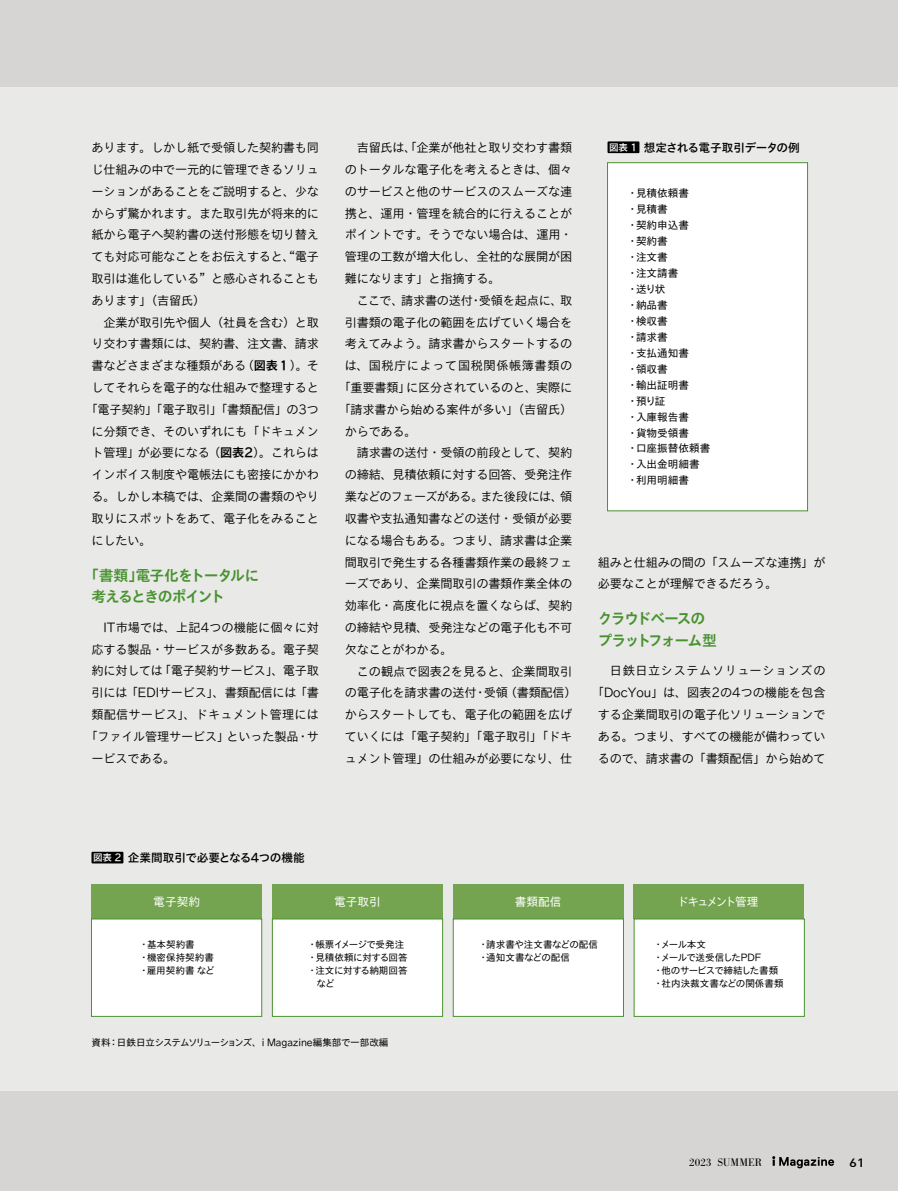
<style>
.page{position:relative;width:898px;height:1191px;background:#fff}
.page>*{position:absolute;margin:0;border:0;box-sizing:border-box;transform-origin:0 0}
.t1{font:14.85px/21.8px "TB Go Std B";letter-spacing:-.095em;color:#48922f}
.t2{font:14.85px/21.8px "TB Go Std B";letter-spacing:-.115em;color:#48922f}
.t3{font:12.15px/21.8px "TB Go Std L";letter-spacing:-.02em;color:#000}
.t4{font:12.15px "TB Go Std L";letter-spacing:-.07em;color:#000}
.t5{font:12.15px "TB Go Std L";letter-spacing:.01em;color:#000}
.t6{font:12.15px "TB Go Std L";letter-spacing:.045em;color:#000}
.t7{font:500 11.85px "DIN";color:#000;scale:1.25 1}
.t8{font:11.7px "TB Go Std DB";letter-spacing:-.045em;color:#000}
.t9{font:11.7px "TB Go Std R";color:#fff}
.t10{font:11.7px "TB Go Std R";letter-spacing:-.16em;color:#fff}
.t11{font:10.65px/15.9px "TB Go Std R";color:#000}
.t12{font:10.65px "Bodoni BE";letter-spacing:.02em;color:#000}
.t13{font:9.6px/12.8px "TB Go Std R";letter-spacing:-.01em;color:#000}
.t14{font:9.6px/12.8px "TB Go Std R";letter-spacing:-.035em;color:#000}
.t15{font:9.6px/12.8px "TB Go Std R";letter-spacing:-.04em;color:#000}
.s1{font-family:"TB Go Std B"}
.s2{font-size:9.6px;color:#fff}
</style>
<div class="page">
<div style="left:0;top:0;width:897px;height:1191px;background:#d6d5d4"></div>
<svg style="left:772px;top:1156px;width:61px;height:12px"></svg>
<div style="left:0;top:87px;width:897px;height:1004px;background:#e9e9e8"></div>
<div style="left:607px;top:141px;width:32px;height:12px;background:#000"></div>
<div style="left:607px;top:162px;width:200px;height:349px;background:#fff;border:1px solid #48922f"></div>
<div style="left:91px;top:884px;width:171px;height:34px;background:#74a44f"></div>
<div style="left:272px;top:884px;width:170px;height:34px;background:#74a44f"></div>
<div style="left:453px;top:884px;width:170px;height:34px;background:#74a44f"></div>
<div style="left:633px;top:884px;width:170px;height:34px;background:#74a44f"></div>
<div style="left:91px;top:851px;width:32px;height:12px;background:#000"></div>
<div style="left:91px;top:918px;width:171px;height:98px;background:#fff;border:1px solid #48922f"></div>
<div style="left:272px;top:918px;width:170px;height:98px;background:#fff;border:1px solid #48922f"></div>
<div style="left:453px;top:918px;width:170px;height:98px;background:#fff;border:1px solid #48922f"></div>
<div style="left:633px;top:918px;width:171px;height:98px;background:#fff;border:1px solid #48922f"></div>
<p class="t3" style="left:91px;top:136px;width:229px">あります。しかし紙で受領した契約書も同</p>
<p class="t3" style="left:91px;top:158px;width:229px">じ仕組みの中で一元的に管理できるソリュ</p>
<p class="t3" style="left:91px;top:180px;width:229px">ーションがあることをご説明すると、少な</p>
<p class="t3" style="left:91px;top:201px;width:229px">からず驚かれます。また取引先が将来的に</p>
<p class="t3" style="left:91px;top:223px;width:229px">紙から電子へ契約書の送付形態を切り替え</p>
<p class="t3" style="left:91px;top:245px;width:229px">ても対応可能なことをお伝えすると、“電子</p>
<p class="t3" style="left:91px;top:267px;width:229px">取引は進化している”と感心されることも</p>
<p class="t3" style="left:91px;top:289px;width:115px">あります」（吉留氏）</p>
<p class="t3" style="left:91px;top:310px;width:229px">　企業が取引先や個人（社員を含む）と取</p>
<p class="t3" style="left:91px;top:332px;width:229px">り交わす書類には、契約書、注文書、請求</p>
<p class="t3" style="left:91px;top:354px;width:229px">書などさまざまな種類がある（<span class="s1">図表１</span>）。そ</p>
<p class="t3" style="left:91px;top:376px;width:229px">してそれらを電子的な仕組みで整理すると</p>
<p class="t3" style="left:85px;top:398px;width:235px">「電子契約」「電子取引」「書類配信」の3つ</p>
<p class="t3" style="left:91px;top:419px;width:229px">に分類でき、そのいずれにも「ドキュメン</p>
<p class="t3" style="left:91px;top:441px;width:229px">ト管理」が必要になる（<span class="s1">図表2</span>）。これらは</p>
<p class="t3" style="left:91px;top:463px;width:229px">インボイス制度や電帳法にも密接にかかわ</p>
<p class="t3" style="left:91px;top:485px;width:229px">る。しかし本稿では、企業間の書類のやり</p>
<p class="t3" style="left:91px;top:507px;width:229px">取りにスポットをあて、電子化をみること</p>
<p class="t3" style="left:91px;top:528px;width:62px">にしたい。</p>
<p class="t1" style="left:91px;top:564px;width:169px;text-indent:-7px">「書類」電子化をトータルに考えるときのポイント</p>
<p class="t3" style="left:91px;top:615px;width:229px">　IT市場では、上記4つの機能に個々に対</p>
<p class="t3" style="left:91px;top:637px;width:229px">応する製品・サービスが多数ある。電子契</p>
<p class="t3" style="left:91px;top:659px;width:229px">約に対しては「電子契約サービス」、電子取</p>
<p class="t3" style="left:91px;top:681px;width:229px">引には「EDIサービス」、書類配信には「書</p>
<p class="t5" style="left:91px;top:704px;width:229px">類配信サービス」、ドキュメント管理には</p>
<p class="t3" style="left:85px;top:724px;width:235px">「ファイル管理サービス」といった製品・サ</p>
<p class="t3" style="left:91px;top:746px;width:86px">ービスである。</p>
<p class="t3" style="left:344px;top:136px;width:229px">　吉留氏は、「企業が他社と取り交わす書類</p>
<p class="t3" style="left:344px;top:158px;width:229px">のトータルな電子化を考えるときは、個々</p>
<p class="t3" style="left:344px;top:180px;width:229px">のサービスと他のサービスのスムーズな連</p>
<p class="t3" style="left:344px;top:201px;width:229px">携と、運用・管理を統合的に行えることが</p>
<p class="t3" style="left:344px;top:223px;width:229px">ポイントです。そうでない場合は、運用・</p>
<p class="t3" style="left:344px;top:245px;width:229px">管理の工数が増大化し、全社的な展開が困</p>
<p class="t3" style="left:344px;top:267px;width:157px">難になります」と指摘する。</p>
<p class="t3" style="left:344px;top:289px;width:229px">　ここで、請求書の送付・受領を起点に、取</p>
<p class="t3" style="left:344px;top:310px;width:229px">引書類の電子化の範囲を広げていく場合を</p>
<p class="t3" style="left:344px;top:332px;width:229px">考えてみよう。請求書からスタートするの</p>
<p class="t6" style="left:344px;top:355px;width:229px">は、国税庁によって国税関係帳簿書類の</p>
<p class="t3" style="left:338px;top:376px;width:235px">「重要書類」に区分されているのと、実際に</p>
<p class="t3" style="left:338px;top:398px;width:235px">「請求書から始める案件が多い」（吉留氏）</p>
<p class="t3" style="left:344px;top:419px;width:74px">からである。</p>
<p class="t3" style="left:344px;top:441px;width:229px">　請求書の送付・受領の前段として、契約</p>
<p class="t3" style="left:344px;top:463px;width:229px">の締結、見積依頼に対する回答、受発注作</p>
<p class="t4" style="left:344px;top:486px;width:229px">業などのフェーズがある。また後段には、領</p>
<p class="t3" style="left:344px;top:507px;width:229px">収書や支払通知書などの送付・受領が必要</p>
<p class="t3" style="left:344px;top:528px;width:229px">になる場合もある。つまり、請求書は企業</p>
<p class="t3" style="left:344px;top:550px;width:229px">間取引で発生する各種書類作業の最終フェ</p>
<p class="t3" style="left:344px;top:572px;width:229px">ーズであり、企業間取引の書類作業全体の</p>
<p class="t3" style="left:344px;top:594px;width:229px">効率化・高度化に視点を置くならば、契約</p>
<p class="t3" style="left:344px;top:616px;width:229px">の締結や見積、受発注などの電子化も不可</p>
<p class="t3" style="left:344px;top:637px;width:109px">欠なことがわかる。</p>
<p class="t3" style="left:344px;top:659px;width:229px">　この観点で図表2を見ると、企業間取引</p>
<p class="t3" style="left:344px;top:681px;width:233px">の電子化を請求書の送付・受領（書類配信）</p>
<p class="t3" style="left:344px;top:703px;width:229px">からスタートしても、電子化の範囲を広げ</p>
<p class="t3" style="left:344px;top:725px;width:229px">ていくには「電子契約」「電子取引」「ドキ</p>
<p class="t3" style="left:344px;top:746px;width:229px">ュメント管理」の仕組みが必要になり、仕</p>
<p class="t8" style="left:608px;top:137px;width:192px"><span class="s2">図表 1</span> 想定される電子取引データの例</p>
<p class="t11" style="left:627px;top:185px;width:85px">・見積依頼書<br>・見積書<br>・契約申込書<br>・契約書<br>・注文書<br>・注文請書<br>・送り状<br>・納品書<br>・検収書<br>・請求書<br>・支払通知書<br>・領収書<br>・輸出証明書<br>・預り証<br>・入庫報告書<br>・貨物受領書<br>・口座振替依頼書・入出金明細書・利用明細書</p>
<p class="t3" style="left:597px;top:550px;width:229px">組みと仕組みの間の「スムーズな連携」が必要なことが理解できるだろう。</p>
<p class="t2" style="left:597px;top:608px;width:120px">クラウドベースのプラットフォーム型</p>
<p class="t3" style="left:591px;top:659px;width:235px;text-align:center">　日鉄日立システムソリューションズの「DocYou」は、図表2の4つの機能を包含する企業間取引の電子化ソリューションである。つまり、すべての機能が備わっているので、請求書の「書類配信」から始めて</p>
<p class="t8" style="left:93px;top:847px;width:213px"><span class="s2">図表 2</span> 企業間取引で必要となる４つの機能</p>
<p class="t9" style="left:153px;top:891px;width:48px">電子契約</p>
<p class="t9" style="left:334px;top:891px;width:48px">電子取引</p>
<p class="t9" style="left:514px;top:891px;width:48px">書類配信</p>
<p class="t10" style="left:677px;top:891px;width:83px">ドキュメント管理</p>
<p class="t13" style="left:139px;top:938px;width:77px">・基本契約書<br>・機密保持契約書・雇用契約書 など</p>
<p class="t15" style="left:307px;top:938px;width:102px">・帳票イメージで受発注・見積依頼に対する回答・注文に対する納期回答　など</p>
<p class="t13" style="left:478px;top:938px;width:121px">・請求書や注文書などの配信・通知文書などの配信</p>
<p class="t14" style="left:653px;top:938px;width:131px">・メール本文<br>・メールで送受信したPDF<br>・他のサービスで締結した書類・社内決裁文書などの関係書類</p>
<p class="t13" style="left:91px;top:1036px;width:298px">資料：日鉄日立システムソリューションズ、i Magazine編集部で一部改編</p>
<p class="t12" style="left:689px;top:1156px;width:74px">2023 SUMMER</p>
<p class="t7" style="left:848px;top:1154px;width:14px">61</p>
</div>
